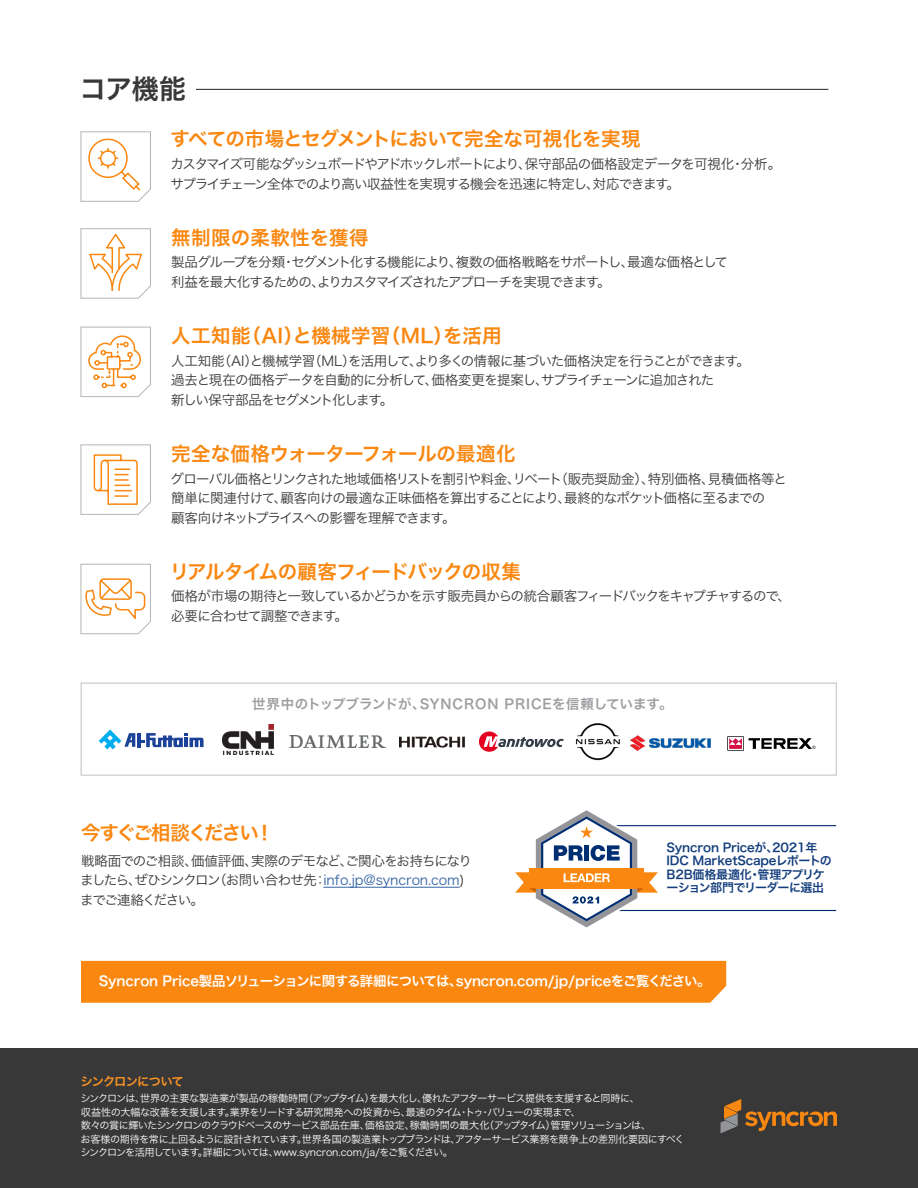
<style>
.page{position:relative;width:918px;height:1188px;background:#fff}
.page>*{position:absolute;margin:0;border:0;box-sizing:border-box;transform-origin:0 0}
.t1{font:27px "Hiragino Sans W6";color:#383839}
.t2{font:19.5px "Hiragino Sans W6";letter-spacing:-.02em;color:#f98710}
.t3{font:19.5px "Hiragino Sans W6";letter-spacing:.025em;color:#f98710}
.t4{font:19.5px "Hiragino Sans W6";letter-spacing:-.06em;color:#f98710}
.t5{font:19.5px "Hiragino Sans W6";letter-spacing:-.105em;color:#f98710}
.t6{font:13.5px/19.5px "Hiragino Sans W3";letter-spacing:-.065em;color:#383839}
.t7{font:13.5px/19.5px "Hiragino Sans W3";letter-spacing:-.085em;color:#383839}
.t8{font:13.5px "Hiragino Sans W6";letter-spacing:-.01em;color:#fff}
.t9{font:13.5px "Hiragino Sans W6";letter-spacing:.025em;color:#9d9ea1}
.t10{font:12.3px "Hiragino Sans W6";letter-spacing:-.075em;color:#f99123}
.t11{font:12px/13.5px "Hiragino Sans W6";letter-spacing:-.015em;color:#143e7d}
.t12{font:10.2px/13.5px "Hiragino Sans W3";letter-spacing:-.065em;color:#fff}
.s1{color:#3666a4}
</style>
<div class="page">
<div style="left:0;top:1049px;width:918px;height:139px;background:#383839"></div>
<svg style="left:721px;top:1099px;width:116px;height:34px"></svg>
<hr style="left:323px;top:887px;width:137px;height:1px;background:#3666a4">
<hr style="left:196px;top:89px;width:632px;height:1px;background:#383839">
<div style="left:81px;top:961px;width:645px;height:42px;background:#f98710"></div>
<svg style="left:80px;top:131px;width:71px;height:71px"></svg>
<svg style="left:80px;top:326px;width:71px;height:71px"></svg>
<svg style="left:80px;top:563px;width:71px;height:72px"></svg>
<svg style="left:80px;top:444px;width:71px;height:71px"></svg>
<svg style="left:80px;top:228px;width:71px;height:71px"></svg>
<img style="left:575px;top:723px;width:45px;height:38px">
<div style="left:81px;top:683px;width:756px;height:93px;border:1px solid #bfc0c2"></div>
<svg style="left:142px;top:733px;width:62px;height:14px"></svg>
<hr style="left:137px;top:733px;width:4px;height:14px;background:#1b4298">
<svg style="left:99px;top:729px;width:36px;height:20px"></svg>
<img style="left:629px;top:735px;width:82px;height:16px">
<svg style="left:727px;top:736px;width:89px;height:15px"></svg>
<svg style="left:479px;top:732px;width:85px;height:20px"></svg>
<img style="left:222px;top:725px;width:52px;height:30px">
<img style="left:289px;top:735px;width:96px;height:12px">
<img style="left:400px;top:736px;width:65px;height:11px">
<hr style="left:597px;top:825px;width:239px;height:1px;background:#002d72">
<hr style="left:597px;top:910px;width:239px;height:1px;background:#002d72">
<svg style="left:515px;top:810px;width:146px;height:118px"></svg>
<h1 class="t1" style="left:80px;top:65px;width:108px">コア機能</h1>
<h2 class="t2" style="left:170px;top:121px;width:472px">すべての市場とセグメントにおいて完全な可視化を実現</h2>
<p class="t6" style="left:171px;top:153px;width:612px">カスタマイズ可能なダッシュボードやアドホックレポートにより、保守部品の価格設定データを可視化・分析。サプライチェーン全体でのより高い収益性を実現する機会を迅速に特定し、対応できます。</p>
<h2 class="t3" style="left:171px;top:220px;width:199px">無制限の柔軟性を獲得</h2>
<p class="t6" style="left:171px;top:252px;width:558px">製品グループを分類・セグメント化する機能により、複数の価格戦略をサポートし、最適な価格として利益を最大化するための、よりカスタマイズされたアプローチを実現できます。</p>
<h2 class="t3" style="left:171px;top:318px;width:332px">人工知能（AI）と機械学習（ML）を活用</h2>
<p class="t6" style="left:171px;top:350px;width:580px">人工知能（AI）と機械学習（ML）を活用して、より多くの情報に基づいた価格決定を行うことができます。過去と現在の価格データを自動的に分析して、価格変更を提案し、サプライチェーンに追加された<br>新しい保守部品をセグメント化します。</p>
<h2 class="t2" style="left:171px;top:436px;width:346px">完全な価格ウォーターフォールの最適化</h2>
<p class="t6" style="left:171px;top:468px;width:618px">グローバル価格とリンクされた地域価格リストを割引や料金、リベート（販売奨励金）、特別価格、見積価格等と簡単に関連付けて、顧客向けの最適な正味価格を算出することにより、最終的なポケット価格に至るまでの<br>顧客向けネットプライスへの影響を理解できます。</p>
<h2 class="t4" style="left:170px;top:554px;width:353px">リアルタイムの顧客フィードバックの収集</h2>
<p class="t7" style="left:171px;top:586px;width:622px">価格が市場の期待と一致しているかどうかを示す販売員からの統合顧客フィードバックをキャプチャするので、必要に合わせて調整できます。</p>
<p class="t9" style="left:252px;top:691px;width:422px">世界中のトップブランドが、SYNCRON PRICEを信頼しています。</p>
<h2 class="t5" style="left:81px;top:815px;width:195px">今すぐご相談ください！</h2>
<p class="t6" style="left:80px;top:850px;width:393px">戦略面でのご相談、価値評価、実際のデモなど、ご関心をお持ちになりましたら、ぜひシンクロン（お問い合わせ先：<span class="s1">info.jp@syncron.com</span>)までご連絡ください。</p>
<p class="t11" style="left:667px;top:840px;width:167px">Syncron Priceが、2021年<br>IDC MarketScapeレポートの<br>B2B価格最適化・管理アプリケーション部門でリーダーに選出</p>
<p class="t8" style="left:99px;top:969px;width:613px">Syncron Price製品ソリューションに関する詳細については、syncron.com/jp/priceをご覧ください。</p>
<p class="t10" style="left:80px;top:1070px;width:105px">シンクロンについて</p>
<p class="t12" style="left:80px;top:1091px;width:606px">シンクロンは、世界の主要な製造業が製品の稼働時間（アップタイム）を最大化し、優れたアフターサービス提供を支援すると同時に、<br>収益性の大幅な改善を支援します。業界をリードする研究開発への投資から、最速のタイム・トゥ・バリューの実現まで、<br>数々の賞に輝いたシンクロンのクラウドベースのサービス部品在庫、価格設定、稼働時間の最大化（アップタイム）管理ソリューションは、<br>お客様の期待を常に上回るように設計されています。世界各国の製造業トップブランドは、アフターサービス業務を競争上の差別化要因にすべくシンクロンを活用しています。詳細については、www.syncron.com/ja/をご覧ください。</p>
</div>
